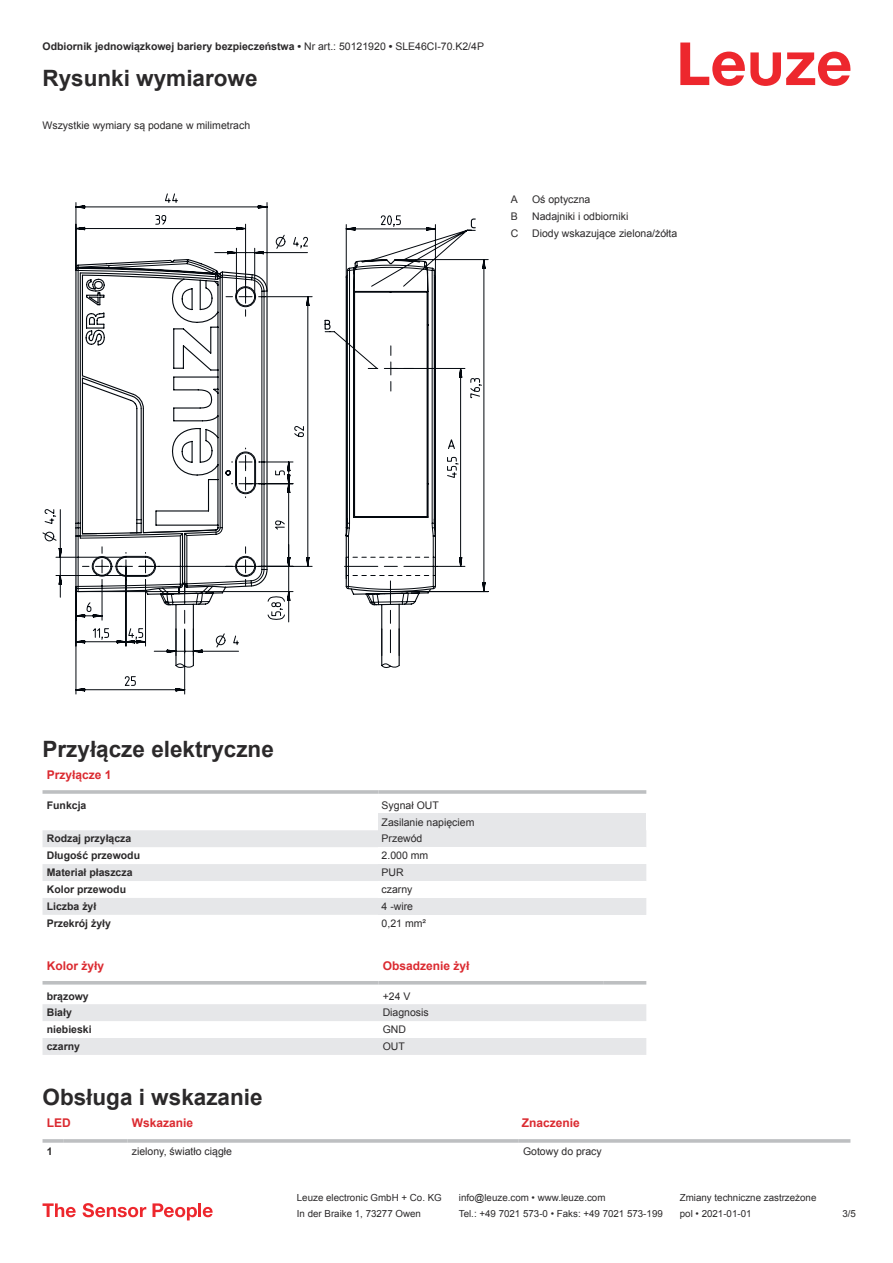
<style>
.page{position:relative;width:893px;height:1263px;background:#fff}
.page>*{position:absolute;margin:0;border:0;box-sizing:border-box;transform-origin:0 0}
.t1{font:700 22.5px "Arial";color:#2b292a}
.t2{font:700 12px "Arial";color:#db2a30}
.t3{font:10.5px/17px "Arial";color:#2b292a}
.t4{font:700 10.5px "Arial";color:#2b292a}
.t5{font:9.75px "Arial";color:#2b292a}
.s1{font-weight:400}
</style>
<div class="page">
<svg style="left:680px;top:43px;width:170px;height:43px"></svg>
<svg style="left:43px;top:830px;width:335px;height:85px;fill:#e6e7e9"></svg>
<hr style="left:43px;top:790px;width:335px;height:4px;background:#bdbfc1">
<hr style="left:378px;top:790px;width:268px;height:4px;background:#c9cbcc">
<div style="left:378px;top:813px;width:268px;height:17px;background:#e6e7e9"></div>
<div style="left:378px;top:830px;width:268px;height:17px;background:#e6e7e9"></div>
<div style="left:378px;top:864px;width:268px;height:17px;background:#e6e7e9"></div>
<div style="left:378px;top:898px;width:268px;height:17px;background:#e6e7e9"></div>
<svg style="left:43px;top:984px;width:603px;height:1px"></svg>
<svg style="left:43px;top:1004px;width:603px;height:51px"></svg>
<hr style="left:43px;top:981px;width:335px;height:3px;background:#bdbfc1">
<hr style="left:378px;top:981px;width:226px;height:3px;background:#bdbfc1">
<hr style="left:604px;top:981px;width:42px;height:3px;background:#bdbfc1">
<hr style="left:43px;top:1139px;width:21px;height:4px;background:#c6c8ca">
<hr style="left:64px;top:1139px;width:64px;height:4px;background:#c6c8ca">
<hr style="left:128px;top:1139px;width:391px;height:4px;background:#c6c8ca">
<svg style="left:519px;top:1139px;width:331px;height:4px"></svg>
<svg style="left:43px;top:1203px;width:33px;height:14px"></svg>
<svg style="left:83px;top:1203px;width:63px;height:14px"></svg>
<svg style="left:153px;top:1203px;width:44px;height:17px"></svg>
<hr style="left:198px;top:1203px;width:3px;height:14px;background:#ed272d">
<svg style="left:203px;top:1207px;width:10px;height:10px"></svg>
<svg style="left:43px;top:193px;width:446px;height:501px"></svg>
<svg style="left:350px;top:580px;width:82px;height:88px"></svg>
<p class="t4" style="left:43px;top:39px;width:443px">Odbiornik jednowiązkowej bariery bezpieczeństwa • <span class="s1">Nr art.: 50121920</span> • <span class="s1">SLE46CI-70.K2/4P</span></p>
<h1 class="t1" style="left:43px;top:63px;width:217px">Rysunki wymiarowe</h1>
<p class="t3" style="left:43px;top:116px;width:209px">Wszystkie wymiary są podane w milimetrach</p>
<p class="t3" style="left:511px;top:192px;width:9px">A</p>
<p class="t3" style="left:532px;top:191px;width:60px">Oś optyczna</p>
<p class="t3" style="left:511px;top:208px;width:9px">B</p>
<p class="t3" style="left:532px;top:208px;width:98px">Nadajniki i odbiorniki</p>
<p class="t3" style="left:511px;top:226px;width:9px">C</p>
<p class="t3" style="left:532px;top:225px;width:147px">Diody wskazujące zielona/żółta</p>
<h1 class="t1" style="left:43px;top:734px;width:233px">Przyłącze elektryczne</h1>
<p class="t2" style="left:47px;top:767px;width:66px">Przyłącze 1</p>
<p class="t4" style="left:47px;top:801px;width:41px">Funkcja</p>
<p class="t3" style="left:382px;top:796px;width:94px">Sygnał OUT<br>Zasilanie napięciem</p>
<p class="t4" style="left:47px;top:831px;width:86px">Rodzaj przyłącza</p>
<p class="t3" style="left:382px;top:830px;width:42px">Przewód</p>
<p class="t4" style="left:47px;top:848px;width:95px">Długość przewodu</p>
<p class="t3" style="left:382px;top:848px;width:48px">2.000 mm</p>
<p class="t4" style="left:47px;top:865px;width:87px">Materiał płaszcza</p>
<p class="t3" style="left:382px;top:864px;width:24px">PUR</p>
<p class="t4" style="left:47px;top:882px;width:81px">Kolor przewodu</p>
<p class="t3" style="left:382px;top:882px;width:32px">czarny</p>
<p class="t4" style="left:47px;top:899px;width:51px">Liczba żył</p>
<p class="t3" style="left:382px;top:899px;width:33px">4 -wire</p>
<p class="t4" style="left:47px;top:916px;width:66px">Przekrój żyły</p>
<p class="t3" style="left:382px;top:915px;width:46px">0,21 mm²</p>
<p class="t2" style="left:47px;top:957px;width:59px">Kolor żyły</p>
<p class="t2" style="left:383px;top:957px;width:88px">Obsadzenie żył</p>
<p class="t4" style="left:47px;top:988px;width:44px">brązowy</p>
<p class="t3" style="left:383px;top:987px;width:29px">+24 V</p>
<p class="t4" style="left:47px;top:1005px;width:27px">Biały</p>
<p class="t3" style="left:383px;top:1004px;width:48px">Diagnosis</p>
<p class="t4" style="left:47px;top:1022px;width:46px">niebieski</p>
<p class="t3" style="left:383px;top:1021px;width:25px">GND</p>
<p class="t4" style="left:47px;top:1042px;width:35px">czarny</p>
<p class="t3" style="left:383px;top:1038px;width:24px">OUT</p>
<h1 class="t1" style="left:43px;top:1081px;width:222px">Obsługa i wskazanie</h1>
<p class="t2" style="left:47px;top:1118px;width:25px">LED</p>
<p class="t2" style="left:132px;top:1114px;width:63px">Wskazanie</p>
<p class="t2" style="left:522px;top:1118px;width:60px">Znaczenie</p>
<p class="t4" style="left:47px;top:1144px;width:7px">1</p>
<p class="t3" style="left:132px;top:1143px;width:102px">zielony, światło ciągłe</p>
<p class="t3" style="left:523px;top:1143px;width:80px">Gotowy do pracy</p>
<p class="t5" style="left:297px;top:1191px;width:146px">Leuze electronic GmbH + Co. KG</p>
<p class="t5" style="left:459px;top:1191px;width:148px">info@leuze.com • www.leuze.com</p>
<p class="t5" style="left:680px;top:1191px;width:138px">Zmiany techniczne zastrzeżone</p>
<p class="t5" style="left:297px;top:1207px;width:126px">In der Braike 1, 73277 Owen</p>
<p class="t5" style="left:459px;top:1207px;width:205px">Tel.: +49 7021 573-0 • Faks: +49 7021 573-199</p>
<p class="t5" style="left:680px;top:1207px;width:73px">pol • 2021-01-01</p>
<p class="t5" style="left:842px;top:1207px;width:15px">3 /5</p>
</div>
